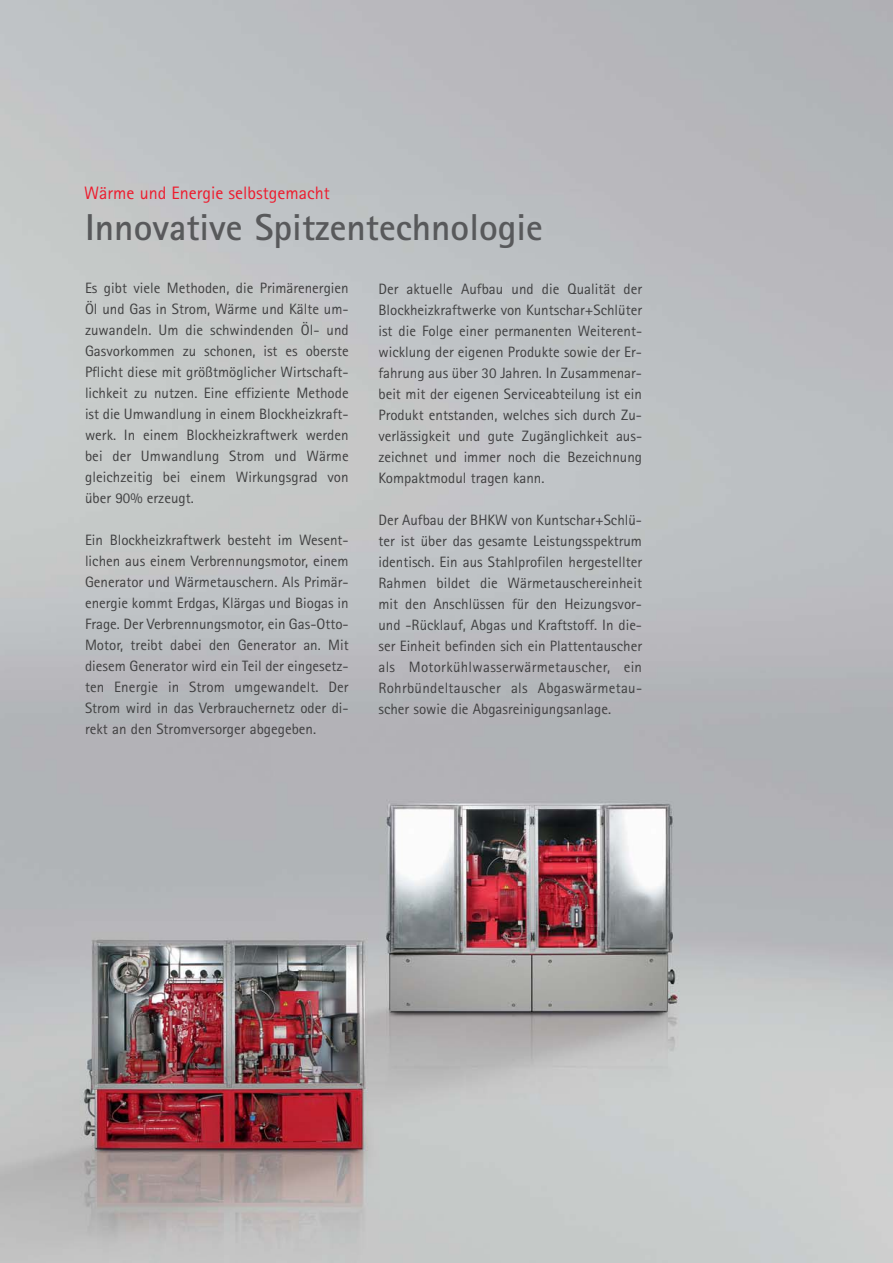
<style>
.page{position:relative;width:893px;height:1263px;background:#fff}
.page>*{position:absolute;margin:0;border:0;box-sizing:border-box;transform-origin:0 0}
.t1{font:700 37.5px "Rotis Sans Serif";color:#58595b}
.t2{font:18px "Rotis Sans Serif";color:#ed1b2d}
.t3{font:15px/21px "Rotis Sans Serif";color:#404041;text-align:justify}
</style>
<div class="page">
<img style="left:0;top:0;width:893px;height:1263px">
<p class="t2" style="left:84px;top:186px;width:247px">Wärme und Energie selbstgemacht</p>
<h1 class="t1" style="left:85px;top:214px;width:459px">Innovative Spitzentechnologie</h1>
<p class="t3" style="left:85px;top:279px;width:265px">Es gibt viele Methoden, die Primärenergien Öl und Gas in Strom, Wärme und Kälte um&shy;zuwandeln. Um die schwindenden Öl- und Gasvorkommen zu schonen, ist es oberste Pflicht diese mit größtmöglicher Wirtschaft&shy;lichkeit zu nutzen. Eine effiziente Methode ist die Umwandlung in einem Blockheizkraft&shy;werk. In einem Blockheizkraftwerk werden bei der Umwandlung Strom und Wärme gleichzeitig bei einem Wirkungsgrad von über 90% erzeugt.</p>
<p class="t3" style="left:85px;top:531px;width:265px">Ein Blockheizkraftwerk besteht im Wesent&shy;lichen aus einem Verbrennungsmotor, einem Generator und Wärmetauschern. Als Primär&shy;energie kommt Erdgas, Klärgas und Biogas in Frage. Der Verbrennungsmotor, ein Gas-Otto-Motor, treibt dabei den Generator an. Mit diesem Generator wird ein Teil der eingesetz&shy;ten Energie in Strom umgewandelt. Der Strom wird in das Verbrauchernetz oder di&shy;rekt an den Stromversorger abgegeben.</p>
<p class="t3" style="left:378px;top:280px;width:265px">Der aktuelle Aufbau und die Qualität der Blockheizkraftwerke von Kuntschar+Schlüter ist die Folge einer permanenten Weiterent&shy;wicklung der eigenen Produkte sowie der Er&shy;fahrung aus über 30 Jahren. In Zusammenar&shy;beit mit der eigenen Serviceabteilung ist ein Produkt entstanden, welches sich durch Zu&shy;verlässigkeit und gute Zugänglichkeit aus&shy;zeichnet und immer noch die Bezeichnung Kompaktmodul tragen kann.</p>
<p class="t3" style="left:378px;top:511px;width:265px">Der Aufbau der BHKW von Kuntschar+Schlü&shy;ter ist über das gesamte Leistungsspektrum identisch. Ein aus Stahlprofilen hergestellter Rahmen bildet die Wärmetauschereinheit mit den Anschlüssen für den Heizungsvor&shy;und -Rücklauf, Abgas und Kraftstoff. In die&shy;ser Einheit befinden sich ein Plattentauscher als Motorkühlwasserwärmetauscher, ein Rohrbündeltauscher als Abgaswärmetau&shy;scher sowie die Abgasreinigungsanlage.</p>
</div>
